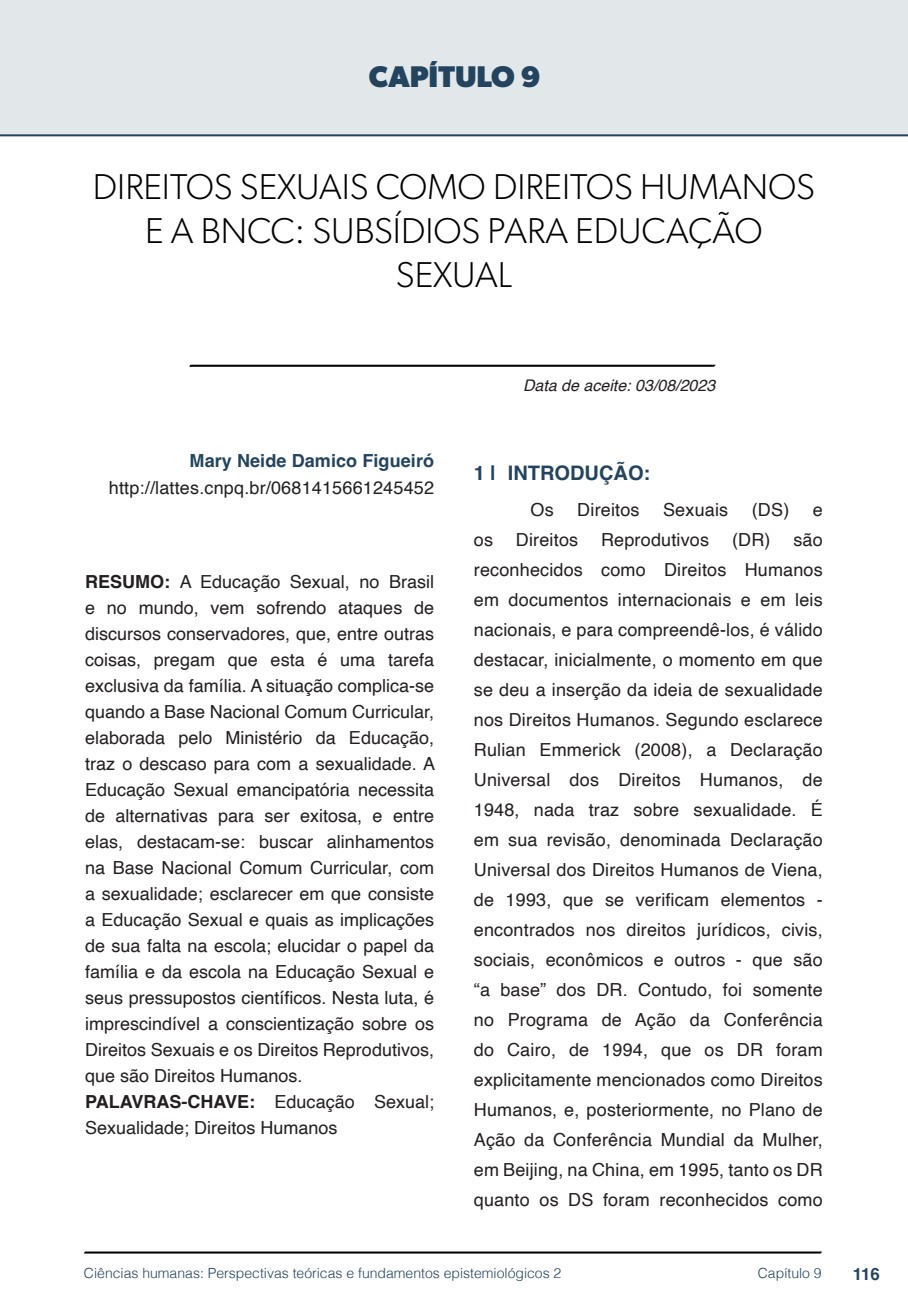
<style>
.page{position:relative;width:908px;height:1304px;background:#fff}
.page>*{position:absolute;margin:0;border:0;box-sizing:border-box;transform-origin:0 0}
.nome_artigos{font:300 36px/44px "Gibson";color:#000;text-align:center}
.capítulos{font:700 30px "Gibson";color:#23445f}
.t1{font:700 20px "Helvetica";color:#23445f}
.txt{font:18px/30px "Helvetica";letter-spacing:.01em;color:#231f20;text-align:justify}
.Resumos_e_PC_TXT{font:18px/26px "Helvetica";color:#231f20;text-align:justify}
.info_autores{font:18px "Helvetica";letter-spacing:.01em;color:#231f20}
.nome_autores{font:700 18px "Helvetica";letter-spacing:.005em;color:#23445f}
.t2{font:700 16.8px "Helvetica";color:#23445f}
.data{font:italic 16px "Helvetica";color:#231f20}
.t3{font:300 14px "Helvetica";color:#23445f}
.s1{font-weight:700}
</style>
<div class="page">
<svg style="left:84px;top:1251px;width:737px;height:3px;background:#515151"></svg>
<div style="left:0;top:0;width:907px;height:136px;background:#e2e7e9"></div>
<svg style="left:189px;top:364px;width:526px;height:3px;background:#4f4f4f"></svg>
<div style="left:44px;top:72px;width:68px;height:61px;background:#e2e7e9"></div>
<p class="capítulos" style="left:369px;top:58px;width:173px">CAPÍTULO 9</p>
<p class="nome_artigos" style="left:93px;top:164px;width:723px">DIREITOS SEXUAIS COMO DIREITOS HUMANOS<br>E A BNCC: SUBSÍDIOS PARA EDUCAÇÃO<br>SEXUAL</p>
<p class="nome_autores" style="left:189px;top:450px;width:246px">Mary Neide Damico Figueiró</p>
<p class="info_autores" style="left:109px;top:474px;width:326px">http://lattes.cnpq.br/0681415661245452</p>
<p class="Resumos_e_PC_TXT" style="left:85px;top:570px;width:351px"><span class="s1">RESUMO:</span> A Educação Sexual, no Brasil e no mundo, vem sofrendo ataques de discursos conservadores, que, entre outras coisas, pregam que esta é uma tarefa exclusiva da família. A situação complica-se quando a Base Nacional Comum Curricular, elaborada pelo Ministério da Educação, traz o descaso para com a sexualidade. A Educação Sexual emancipatória necessita de alternativas para ser exitosa, e entre elas, destacam-se: buscar alinhamentos na Base Nacional Comum Curricular, com a sexualidade; esclarecer em que consiste a Educação Sexual e quais as implicações de sua falta na escola; elucidar o papel da família e da escola na Educação Sexual e seus pressupostos científicos. Nesta luta, é imprescindível a conscientização sobre os Direitos Sexuais e os Direitos Reprodutivos, que são Direitos Humanos.</p>
<p class="Resumos_e_PC_TXT" style="left:85px;top:1090px;width:350px"><span class="s1">PALAVRAS-CHAVE:</span> Educação Sexual;<br>Sexualidade; Direitos Humanos</p>
<p class="data" style="left:523px;top:373px;width:194px">Data de aceite: 03/08/2023</p>
<p class="t1" style="left:473px;top:461px;width:178px">1 | INTRODUÇÃO:</p>
<p class="txt" style="left:530px;top:495px;width:25px">Os</p>
<p class="txt" style="left:577px;top:495px;width:64px">Direitos</p>
<p class="txt" style="left:662px;top:495px;width:67px">Sexuais</p>
<p class="txt" style="left:751px;top:495px;width:39px">(DS)</p>
<p class="txt" style="left:812px;top:495px;width:12px">e</p>
<p class="txt" style="left:473px;top:525px;width:21px">os</p>
<p class="txt" style="left:515px;top:525px;width:64px">Direitos</p>
<p class="txt" style="left:600px;top:525px;width:110px">Reprodutivos</p>
<p class="txt" style="left:731px;top:525px;width:40px">(DR)</p>
<p class="txt" style="left:473px;top:525px;width:350px;text-indent:319px">são reconhecidos como Direitos Humanos em documentos internacionais e em leis nacionais, e para compreendê-los, é válido destacar, inicialmente, o momento em que se deu a inserção da ideia de sexualidade nos Direitos Humanos. Segundo esclarece Rulian Emmerick (2008), a Declaração Universal dos Direitos Humanos, de 1948, nada traz sobre sexualidade. É em sua revisão, denominada Declaração Universal dos Direitos Humanos de Viena, de 1993, que se verificam elementos - encontrados nos direitos jurídicos, civis, sociais, econômicos e outros - que são “a base” dos DR. Contudo, foi somente no Programa de Ação da Conferência do Cairo, de 1994, que os DR foram explicitamente mencionados como Direitos Humanos, e, posteriormente, no Plano de Ação da Conferência Mundial da Mulher, em Beijing, na China, em 1995, tanto os DR quanto os DS foram reconhecidos como</p>
<p class="t3" style="left:84px;top:1261px;width:478px">Ciências humanas: Perspectivas teóricas e fundamentos epistemiológicos 2</p>
<p class="t3" style="left:757px;top:1261px;width:65px">Capítulo 9</p>
<p class="t2" style="left:852px;top:1264px;width:29px">116</p>
</div>
